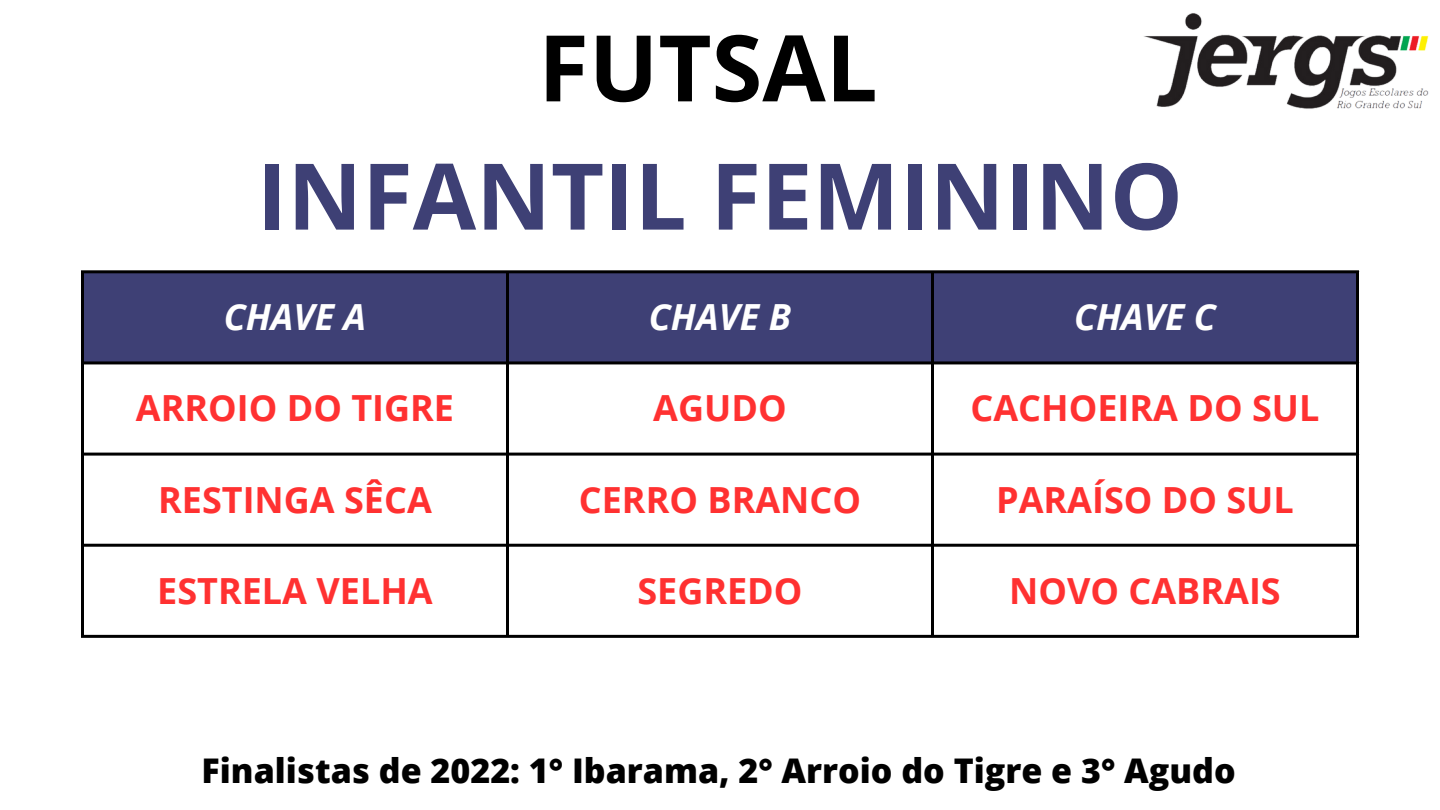
<style>
.page{position:relative;width:1440px;height:810px;background:#fff}
.page>*{position:absolute;margin:0;border:0;box-sizing:border-box;transform-origin:0 0}
.t1{font:700 92px "Open Sans";color:#3e4075}
.t2{font:700 92px "Open Sans";color:#000}
.t3{font:700 36px "Open Sans";color:#ff3131}
.t4{font:italic 700 36px "Open Sans";color:#fff}
.t5{font:800 34px "Open Sans";color:#000}
</style>
<div class="page">
<div style="left:84px;top:273px;width:1272px;height:88px;background:#3e4075"></div>
<hr style="left:81px;top:273px;width:3px;height:362px;background:#000">
<hr style="left:506px;top:273px;width:3px;height:362px;background:#000">
<hr style="left:931px;top:273px;width:3px;height:362px;background:#000">
<hr style="left:1356px;top:273px;width:3px;height:362px;background:#000">
<hr style="left:81px;top:270px;width:1278px;height:3px;background:#000">
<hr style="left:81px;top:361px;width:1278px;height:3px;background:#000">
<hr style="left:81px;top:453px;width:1278px;height:3px;background:#000">
<hr style="left:81px;top:544px;width:1278px;height:3px;background:#000">
<hr style="left:81px;top:635px;width:1278px;height:3px;background:#000">
<img style="left:1144px;top:13px;width:285px;height:96px">
<p class="t2" style="left:538px;top:3px;width:341px">FUTSAL</p>
<p class="t1" style="left:257px;top:131px;width:927px">INFANTIL FEMININO</p>
<p class="t4" style="left:224px;top:292px;width:144px">CHAVE A</p>
<p class="t4" style="left:649px;top:292px;width:144px">CHAVE B</p>
<p class="t4" style="left:1074px;top:292px;width:143px">CHAVE C</p>
<p class="t3" style="left:136px;top:383px;width:320px">ARROIO DO TIGRE</p>
<p class="t3" style="left:653px;top:383px;width:135px">AGUDO</p>
<p class="t3" style="left:971px;top:383px;width:350px">CACHOEIRA DO SUL</p>
<p class="t3" style="left:158px;top:474px;width:275px">RESTINGA SÊCA</p>
<p class="t3" style="left:579px;top:474px;width:284px">CERRO BRANCO</p>
<p class="t3" style="left:996px;top:474px;width:299px">PARAÍSO DO SUL</p>
<p class="t3" style="left:157px;top:565px;width:277px">ESTRELA VELHA</p>
<p class="t3" style="left:637px;top:565px;width:167px">SEGREDO</p>
<p class="t3" style="left:1009px;top:565px;width:273px">NOVO CABRAIS</p>
<p class="t5" style="left:202px;top:747px;width:1036px">Finalistas de 2022: 1° Ibarama, 2° Arroio do Tigre e 3° Agudo</p>
</div>
